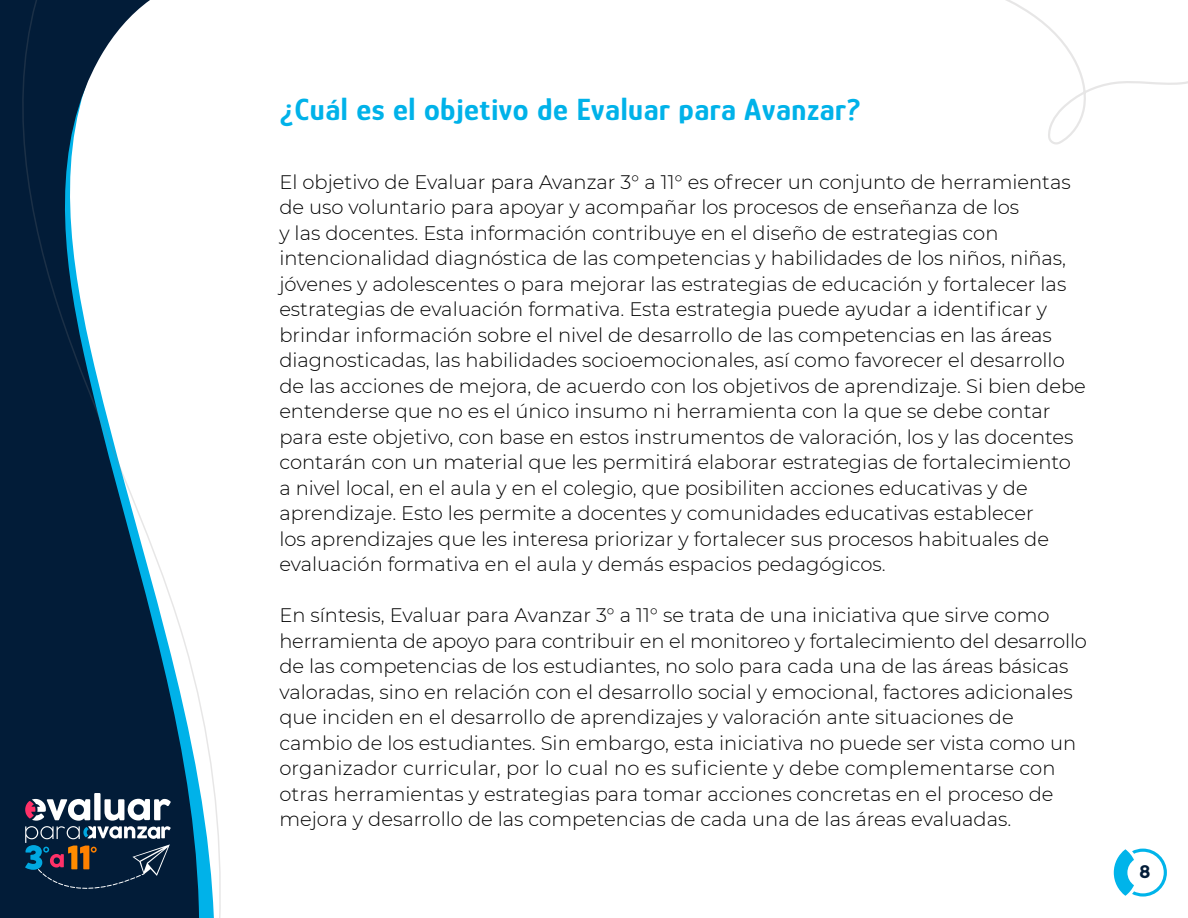
<style>
.page{position:relative;width:1188px;height:918px;background:#fff}
.page>*{position:absolute;margin:0;border:0;box-sizing:border-box;transform-origin:0 0}
.Subtítulos{font:700 31.5px "Glory";letter-spacing:.02em;color:#00b2e9}
.Texto_introductorio{font:300 19.5px/25.5px "Montserrat";color:#000}
.t1{font:700 18px "Montserrat";color:#021c38}
</style>
<div class="page">
<div style="left:0;top:0;width:22px;height:918px;background:#021c38"></div>
<svg style="left:1006px;top:0;width:182px;height:145px"></svg>
<svg style="left:1114px;top:849px;width:53px;height:48px"></svg>
<svg style="left:22px;top:0;width:199px;height:918px"></svg>
<svg style="left:25px;top:793px;width:146px;height:110px;background:#36485c"></svg>
<p class="Subtítulos" style="left:279px;top:90px;width:583px">¿Cuál es el objetivo de Evaluar para Avanzar?</p>
<p class="Texto_introductorio" style="left:279px;top:168px;width:808px">El objetivo de Evaluar para Avanzar 3° a 11° es ofrecer un conjunto de herramientas de uso voluntario para apoyar y acompañar los procesos de enseñanza de los<br>y las docentes. Esta información contribuye en el diseño de estrategias con intencionalidad diagnóstica de las competencias y habilidades de los niños, niñas, jóvenes y adolescentes o para mejorar las estrategias de educación y fortalecer las estrategias de evaluación formativa. Esta estrategia puede ayudar a identificar y brindar información sobre el nivel de desarrollo de las competencias en las áreas diagnosticadas, las habilidades socioemocionales, así como favorecer el desarrollo de las acciones de mejora, de acuerdo con los objetivos de aprendizaje. Si bien debe entenderse que no es el único insumo ni herramienta con la que se debe contar para este objetivo, con base en estos instrumentos de valoración, los y las docentes contarán con un material que les permitirá elaborar estrategias de fortalecimiento a nivel local, en el aula y en el colegio, que posibiliten acciones educativas y de aprendizaje. Esto les permite a docentes y comunidades educativas establecer<br>los aprendizajes que les interesa priorizar y fortalecer sus procesos habituales de evaluación formativa en el aula y demás espacios pedagógicos.</p>
<p class="Texto_introductorio" style="left:279px;top:602px;width:809px">En síntesis, Evaluar para Avanzar 3° a 11° se trata de una iniciativa que sirve como herramienta de apoyo para contribuir en el monitoreo y fortalecimiento del desarrollo de las competencias de los estudiantes, no solo para cada una de las áreas básicas valoradas, sino en relación con el desarrollo social y emocional, factores adicionales que inciden en el desarrollo de aprendizajes y valoración ante situaciones de cambio de los estudiantes. Sin embargo, esta iniciativa no puede ser vista como un organizador curricular, por lo cual no es suficiente y debe complementarse con otras herramientas y estrategias para tomar acciones concretas en el proceso de mejora y desarrollo de las competencias de cada una de las áreas evaluadas.</p>
<p class="t1" style="left:1139px;top:861px;width:13px">8</p>
</div>
